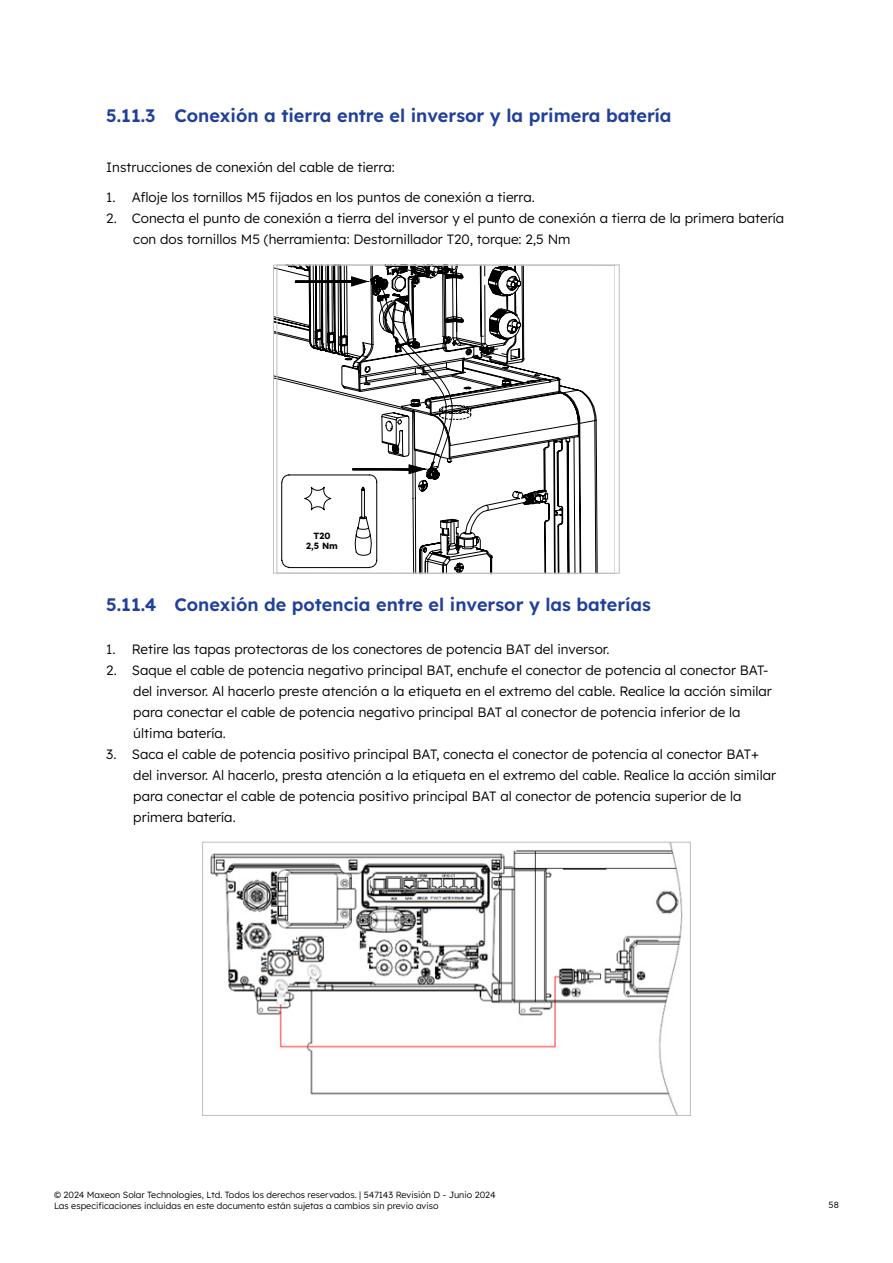
<style>
.page{position:relative;width:893px;height:1263px;background:#fff}
.page>*{position:absolute;margin:0;border:0;box-sizing:border-box;transform-origin:0 0}
.t1{font:600 18px "Lexend Deca";color:#21409a}
.t2{font:300 13.5px/21px "Lexend Deca";color:#000}
.t3{font:300 9px/10.8px "Lexend Deca";color:#000}
.t4{font:700 9px/10.8px "Lexend Deca";color:#000;text-align:center}
</style>
<div class="page">
<svg style="left:580px;top:390px;width:17px;height:162px"></svg>
<svg style="left:273px;top:264px;width:307px;height:304px"></svg>
<div style="left:277px;top:265px;width:342px;height:308px;border:1px solid #bcbec0"></div>
<img style="left:210px;top:844px;width:473px;height:270px">
<div style="left:202px;top:842px;width:489px;height:274px;border:1px solid #bcbec0"></div>
<h1 class="t1" style="left:106px;top:102px;width:567px">5.11.3 Conexión a tierra entre el inversor y la primera batería</h1>
<p class="t2" style="left:106px;top:156px;width:290px">Instrucciones de conexión del cable de tierra:</p>
<p class="t2" style="left:106px;top:186px;width:430px">1. Afloje los tornillos M5 fijados en los puntos de conexión a tierra.</p>
<p class="t2" style="left:133px;top:207px;width:652px;text-indent:-27px">2. Conecta el punto de conexión a tierra del inversor y el punto de conexión a tierra de la primera batería con dos tornillos M5 (herramienta: Destornillador T20, torque: 2,5 Nm</p>
<p class="t4" style="left:306px;top:529px;width:33px">T20<br>2,5 Nm</p>
<h1 class="t1" style="left:106px;top:591px;width:546px">5.11.4 Conexión de potencia entre el inversor y las baterías</h1>
<p class="t2" style="left:106px;top:637px;width:505px">1. Retire las tapas protectoras de los conectores de potencia BAT del inversor.</p>
<p class="t2" style="left:133px;top:658px;width:640px;text-indent:-27px">2. Saque el cable de potencia negativo principal BAT, enchufe el conector de potencia al conector BAT&shy;del inversor. Al hacerlo preste atención a la etiqueta en el extremo del cable. Realice la acción similar para conectar el cable de potencia negativo principal BAT al conector de potencia inferior de la última batería.</p>
<p class="t2" style="left:133px;top:742px;width:644px;text-indent:-27px">3. Saca el cable de potencia positivo principal BAT, conecta el conector de potencia al conector BAT+ del inversor. Al hacerlo, presta atención a la etiqueta en el extremo del cable. Realice la acción similar para conectar el cable de potencia positivo principal BAT al conector de potencia superior de la primera batería.</p>
<p class="t3" style="left:54px;top:1189px;width:443px">© 2024 Maxeon Solar Technologies, Ltd. Todos los derechos reservados. | 547143 Revisión D - Junio 2024<br>Las especificaciones incluidas en este documento están sujetas a cambios sin previo aviso</p>
<p class="t3" style="left:829px;top:1199px;width:12px">58</p>
</div>
